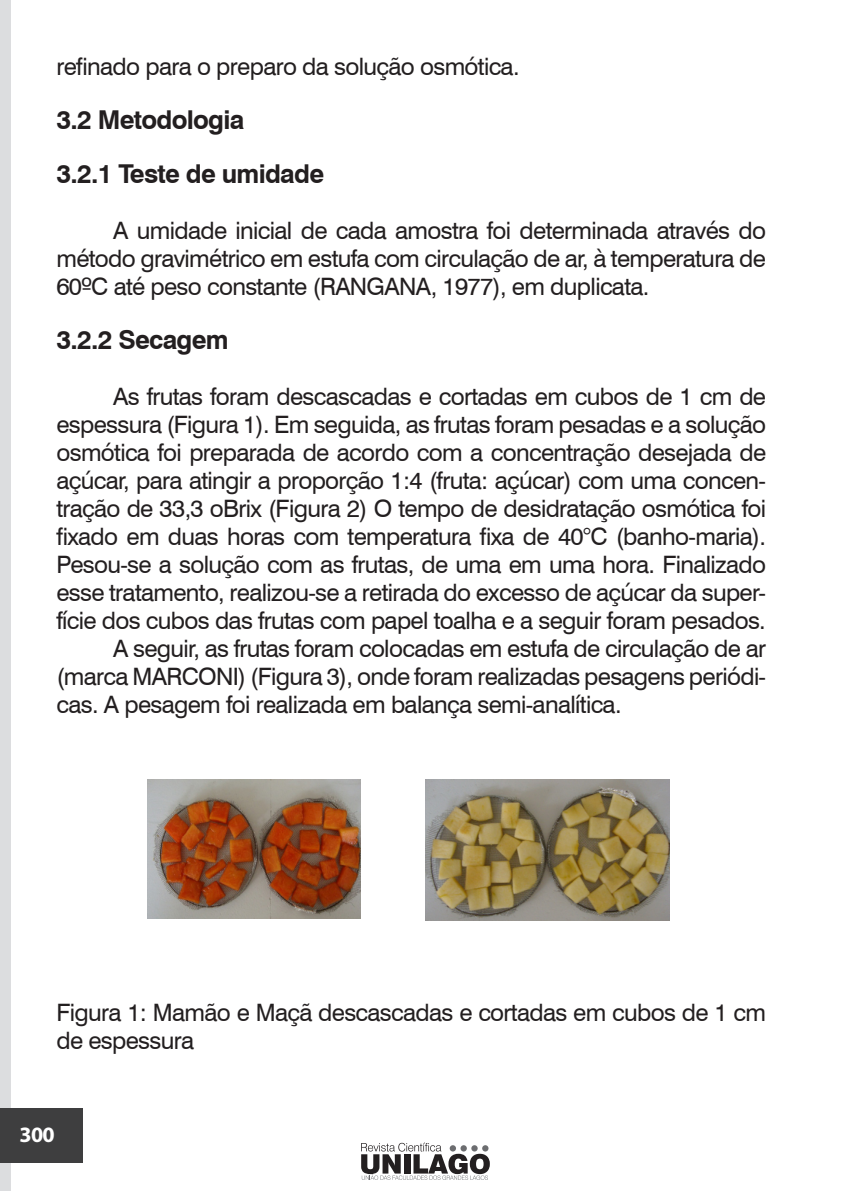
<style>
.page{position:relative;width:851px;height:1191px;background:#fff}
.page>*{position:absolute;margin:0;border:0;box-sizing:border-box;transform-origin:0 0}
.Título_Interno{font:700 26px "Swiss 721 BT";letter-spacing:-.03em;color:#231f20}
.Texto_Interno{font:24px/28px "Swiss 721 BT";letter-spacing:-.025em;color:#231f20;text-align:justify}
.t1{font:700 22px "Myriad Pro";color:#fff}
</style>
<div class="page">
<svg style="left:361px;top:1142px;width:129px;height:37px"></svg>
<div style="left:0;top:0;width:11px;height:1191px;background:#dcdddf"></div>
<div style="left:0;top:1108px;width:83px;height:54px;background:#3e3e3f"></div>
<img style="left:147px;top:780px;width:213px;height:138px">
<img style="left:425px;top:780px;width:244px;height:140px">
<p class="Texto_Interno" style="left:56px;top:52px;width:464px">refinado para o preparo da solução osmótica.</p>
<p class="Título_Interno" style="left:56px;top:104px;width:189px">3.2 Metodologia</p>
<p class="Título_Interno" style="left:56px;top:158px;width:269px">3.2.1 Teste de umidade</p>
<p class="Texto_Interno" style="left:56px;top:216px;width:711px;text-indent:57px">A umidade inicial de cada amostra foi determinada através do método gravimétrico em estufa com circulação de ar, à temperatura de 60ºC até peso constante (RANGANA, 1977), em duplicata.</p>
<p class="Título_Interno" style="left:56px;top:324px;width:174px">3.2.2 Secagem</p>
<p class="Texto_Interno" style="left:56px;top:382px;width:711px;text-indent:57px">As frutas foram descascadas e cortadas em cubos de 1 cm de espessura (Figura 1). Em seguida, as frutas foram pesadas e a solução osmótica foi preparada de acordo com a concentração desejada de açúcar, para atingir a proporção 1:4 (fruta: açúcar) com uma concen&shy;tração de 33,3 oBrix (Figura 2) O tempo de desidratação osmótica foi fixado em duas horas com temperatura fixa de 40°C (banho-maria).<br>Pesou-se a solução com as frutas, de uma em uma hora. Finalizado esse tratamento, realizou-se a retirada do excesso de açúcar da super&shy;fície dos cubos das frutas com papel toalha e a seguir foram pesados.</p>
<p class="Texto_Interno" style="left:56px;top:634px;width:711px;text-indent:57px">A seguir, as frutas foram colocadas em estufa de circulação de ar (marca MARCONI) (Figura 3), onde foram realizadas pesagens periódi&shy;cas. A pesagem foi realizada em balança semi-analítica.</p>
<p class="Texto_Interno" style="left:56px;top:998px;width:711px">Figura 1: Mamão e Maçã descascadas e cortadas em cubos de 1 cm de espessura</p>
<p class="t1" style="left:20px;top:1120px;width:37px">300</p>
</div>
